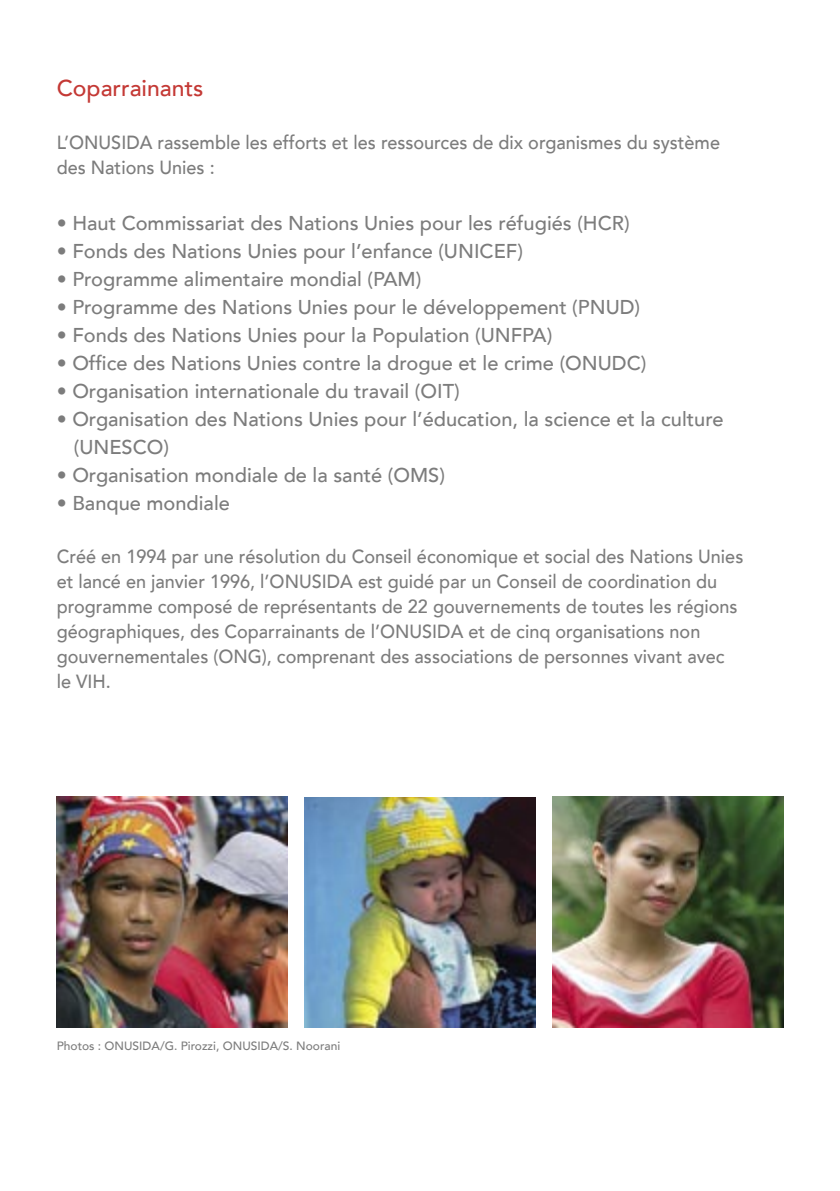
<style>
.page{position:relative;width:840px;height:1191px;background:#fff}
.page>*{position:absolute;margin:0;border:0;box-sizing:border-box;transform-origin:0 0}
.t1{font:500 23px "Avenir LT";color:#c43935}
.t2{font:500 20px/28px "Avenir LT";color:#7c7c7c}
.Body_text{font:500 19px/25px "Avenir LT";color:#7c7c7c;scale:.95 1}
.t3{font:500 12px "Avenir LT";color:#7c7c7c}
</style>
<div class="page">
<img style="left:552px;top:796px;width:230px;height:232px">
<img style="left:304px;top:797px;width:231px;height:231px">
<img style="left:57px;top:797px;width:230px;height:231px">
<p class="t1" style="left:57px;top:74px;width:148px">Coparrainants</p>
<p class="Body_text" style="left:57px;top:130px;width:699px">L’ONUSIDA rassemble les efforts et les ressources de dix organismes du système des Nations Unies :</p>
<p class="t2" style="left:57px;top:209px;width:574px">• Haut Commissariat des Nations Unies pour les réfugiés (HCR)</p>
<p class="t2" style="left:57px;top:237px;width:467px">• Fonds des Nations Unies pour l’enfance (UNICEF)</p>
<p class="t2" style="left:57px;top:265px;width:366px">• Programme alimentaire mondial (PAM)</p>
<p class="t2" style="left:57px;top:293px;width:584px">• Programme des Nations Unies pour le développement (PNUD)</p>
<p class="t2" style="left:57px;top:321px;width:496px">• Fonds des Nations Unies pour la Population (UNFPA)</p>
<p class="t2" style="left:57px;top:349px;width:591px">• Office des Nations Unies contre la drogue et le crime (ONUDC)</p>
<p class="t2" style="left:57px;top:377px;width:404px">• Organisation internationale du travail (OIT)</p>
<p class="t2" style="left:74px;top:405px;width:651px;text-indent:-17px">• Organisation des Nations Unies pour l’éducation, la science et la culture (UNESCO)</p>
<p class="t2" style="left:57px;top:461px;width:389px">• Organisation mondiale de la santé (OMS)</p>
<p class="t2" style="left:57px;top:489px;width:175px">• Banque mondiale</p>
<p class="Body_text" style="left:57px;top:544px;width:723px">Créé en 1994 par une résolution du Conseil économique et social des Nations Unies et lancé en janvier 1996, l’ONUSIDA est guidé par un Conseil de coordination du programme composé de représentants de 22 gouvernements de toutes les régions géographiques, des Coparrainants de l’ONUSIDA et de cinq organisations non gouvernementales (ONG), comprenant des associations de personnes vivant avec le VIH.</p>
<p class="t3" style="left:57px;top:1038px;width:285px">Photos : ONUSIDA/G. Pirozzi, ONUSIDA/S. Noorani</p>
</div>
